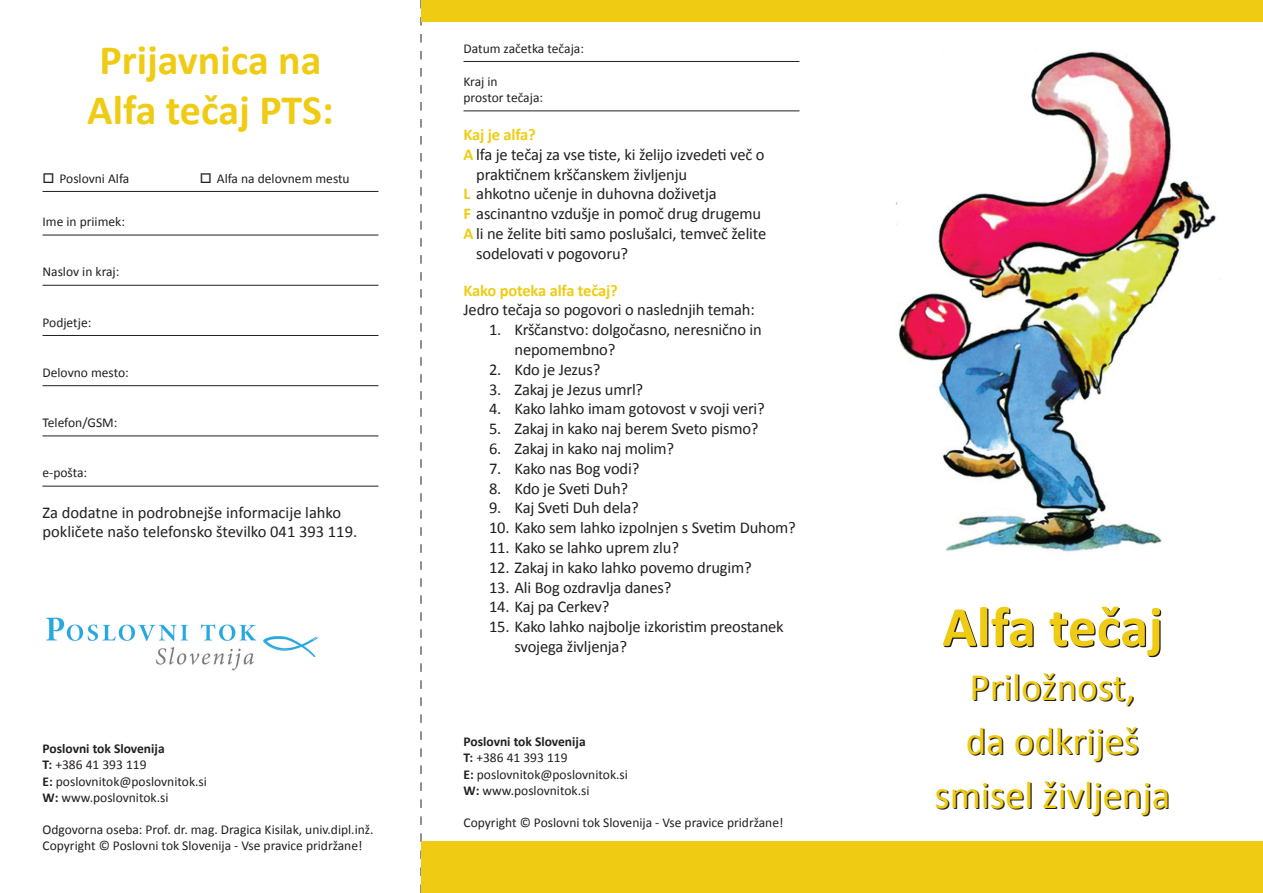
<style>
.page{position:relative;width:1263px;height:893px;background:#fff}
.page>*{position:absolute;margin:0;border:0;box-sizing:border-box;transform-origin:0 0}
.t1{font:700 57px "Calibri";color:#efcc13}
.t2{font:700 42px/50.4px "Calibri";color:#efcc13}
.t3{font:39px/54px "Calibri";color:#efcc13;text-align:center}
.t4{font:16.5px/19.8px "Calibri";letter-spacing:-.01em;color:#231f20}
.t5{font:700 16.5px "Calibri";letter-spacing:-.01em;color:#efcc13}
.t6{font:13.5px/16.2px "Calibri";color:#231f20}
.s1{font-weight:700}
.s2{font-weight:700;color:#efcc13}
</style>
<div class="page">
<svg style="left:421px;top:21px;width:1px;height:821px"></svg>
<hr style="left:43px;top:235px;width:335px;height:1px;background:#231f20">
<hr style="left:43px;top:285px;width:335px;height:1px;background:#231f20">
<hr style="left:43px;top:335px;width:335px;height:1px;background:#231f20">
<hr style="left:43px;top:385px;width:335px;height:1px;background:#231f20">
<hr style="left:43px;top:436px;width:335px;height:1px;background:#231f20">
<hr style="left:43px;top:486px;width:335px;height:1px;background:#231f20">
<hr style="left:463px;top:61px;width:336px;height:1px;background:#231f20">
<hr style="left:463px;top:111px;width:336px;height:1px;background:#231f20">
<hr style="left:43px;top:191px;width:335px;height:1px;background:#231f20">
<img style="left:46px;top:617px;width:272px;height:54px">
<div style="left:421px;top:842px;width:842px;height:51px;background:#efcc13"></div>
<div style="left:421px;top:0;width:842px;height:21px;background:#efcc13"></div>
<img style="left:896px;top:51px;width:320px;height:502px">
<h2 class="t2" style="left:87px;top:33px;width:248px">Prijavnica na<br>Alfa tečaj PTS:</h2>
<p class="t6" style="left:43px;top:170px;width:88px">□ Poslovni Alfa</p>
<p class="t6" style="left:200px;top:170px;width:151px">□ Alfa na delovnem mestu</p>
<p class="t6" style="left:43px;top:213px;width:84px">Ime in priimek:</p>
<p class="t6" style="left:43px;top:263px;width:78px">Naslov in kraj:</p>
<p class="t6" style="left:43px;top:314px;width:50px">Podjetje:</p>
<p class="t6" style="left:43px;top:364px;width:88px">Delovno mesto:</p>
<p class="t6" style="left:43px;top:414px;width:76px">Telefon/GSM:</p>
<p class="t6" style="left:43px;top:464px;width:46px">e-pošta:</p>
<p class="t4" style="left:43px;top:502px;width:316px">Za dodatne in podrobnejše informacije lahko pokličete našo telefonsko številko 041 393 119.</p>
<p class="t6" style="left:43px;top:740px;width:166px"><span class="s1">Poslovni tok Slovenija<br>T:</span> +386 41 393 119<br><span class="s1">E:</span> poslovnitok@poslovnitok.si<br><span class="s1">W:</span> www.poslovnitok.si</p>
<p class="t6" style="left:43px;top:821px;width:333px">Odgovorna oseba: Prof. dr. mag. Dragica Kisilak, univ.dipl.inž.<br>Copyright © Poslovni tok Slovenija - Vse pravice pridržane!</p>
<p class="t6" style="left:463px;top:40px;width:122px">Datum začetka tečaja:</p>
<p class="t6" style="left:463px;top:73px;width:81px">Kraj in<br>prostor tečaja:</p>
<p class="t5" style="left:463px;top:123px;width:74px">Kaj je alfa?</p>
<p class="t4" style="left:463px;top:144px;width:302px"><span class="s2">A</span> lfa je tečaj za vse tiste, ki želijo izvedeti več o</p>
<p class="t4" style="left:476px;top:164px;width:212px">praktičnem krščanskem življenju</p>
<p class="t4" style="left:463px;top:184px;width:255px"><span class="s2">L</span> ahkotno učenje in duhovna doživetja</p>
<p class="t4" style="left:463px;top:203px;width:299px"><span class="s2">F</span> ascinantno vzdušje in pomoč drug drugemu</p>
<p class="t4" style="left:463px;top:223px;width:304px"><span class="s2">A</span> li ne želite biti samo poslušalci, temveč želite</p>
<p class="t4" style="left:476px;top:243px;width:153px">sodelovati v pogovoru?</p>
<p class="t5" style="left:463px;top:278px;width:156px">Kako poteka alfa tečaj?</p>
<p class="t4" style="left:463px;top:300px;width:293px">Jedro tečaja so pogovori o naslednjih temah:</p>
<p class="t4" style="left:514px;top:319px;width:249px;text-indent:-26px">1. Krščanstvo: dolgočasno, neresnično in nepomembno?</p>
<p class="t4" style="left:489px;top:359px;width:113px">2. Kdo je Jezus?</p>
<p class="t4" style="left:489px;top:379px;width:156px">3. Zakaj je Jezus umrl?</p>
<p class="t4" style="left:489px;top:399px;width:277px">4. Kako lahko imam gotovost v svoji veri?</p>
<p class="t4" style="left:489px;top:418px;width:271px">5. Zakaj in kako naj berem Sveto pismo?</p>
<p class="t4" style="left:489px;top:438px;width:187px">6. Zakaj in kako naj molim?</p>
<p class="t4" style="left:489px;top:458px;width:152px">7. Kako nas Bog vodi?</p>
<p class="t4" style="left:489px;top:478px;width:141px">8. Kdo je Sveti Duh?</p>
<p class="t4" style="left:489px;top:498px;width:151px">9. Kaj Sveti Duh dela?</p>
<p class="t4" style="left:489px;top:517px;width:308px">10. Kako sem lahko izpolnjen s Svetim Duhom?</p>
<p class="t4" style="left:489px;top:537px;width:191px">11. Kako se lahko uprem zlu?</p>
<p class="t4" style="left:489px;top:557px;width:264px">12. Zakaj in kako lahko povemo drugim?</p>
<p class="t4" style="left:489px;top:577px;width:184px">13. Ali Bog ozdravlja danes?</p>
<p class="t4" style="left:489px;top:597px;width:122px">14. Kaj pa Cerkev?</p>
<p class="t4" style="left:514px;top:616px;width:271px;text-indent:-26px">15. Kako lahko najbolje izkoristim preostanek svojega življenja?</p>
<p class="t6" style="left:463px;top:733px;width:166px"><span class="s1">Poslovni tok Slovenija<br>T:</span> +386 41 393 119<br><span class="s1">E:</span> poslovnitok@poslovnitok.si<br><span class="s1">W:</span> www.poslovnitok.si</p>
<p class="t6" style="left:463px;top:814px;width:321px">Copyright © Poslovni tok Slovenija - Vse pravice pridržane!</p>
<h1 class="t1" style="left:942px;top:586px;width:222px">Alfa tečaj</h1>
<h3 class="t3" style="left:934px;top:659px;width:237px">Priložnost,<br>da odkriješ smisel življenja</h3>
</div>
